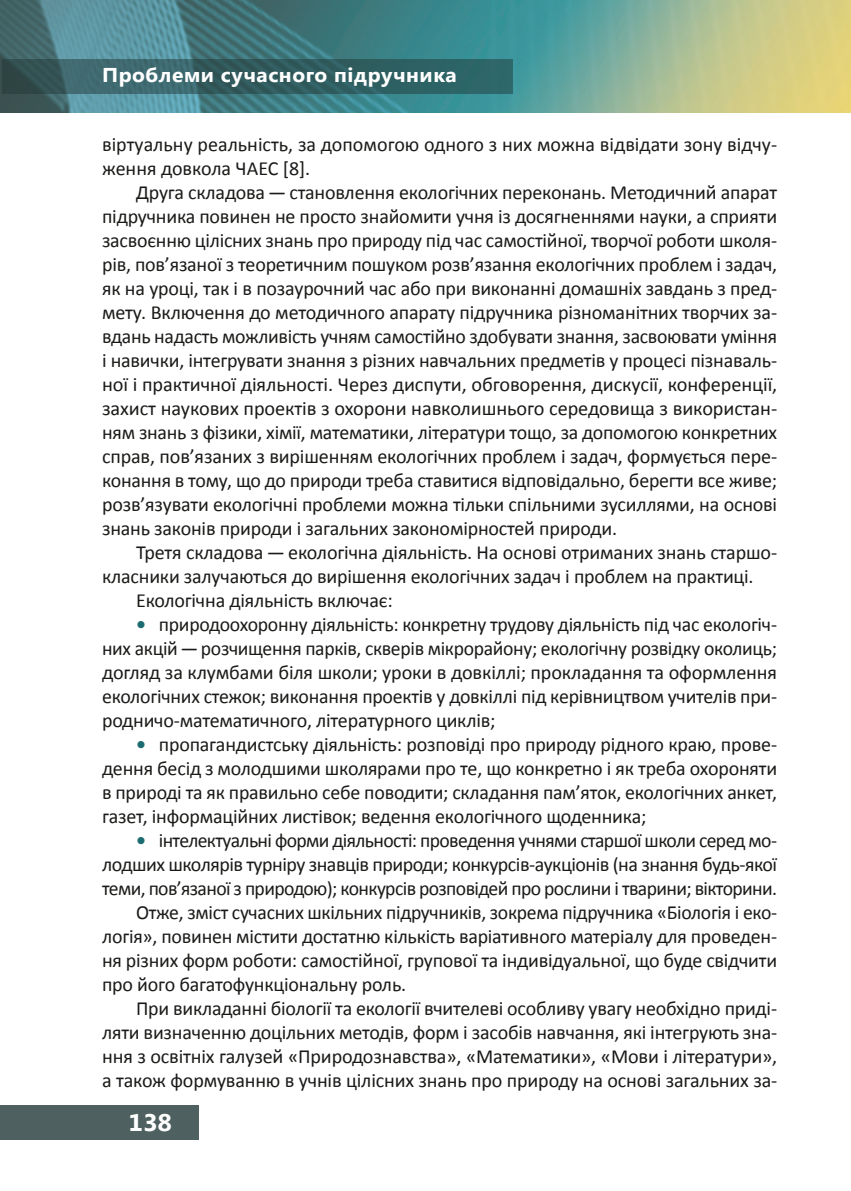
<style>
.page{position:relative;width:851px;height:1191px;background:#fff}
.page>*{position:absolute;margin:0;border:0;box-sizing:border-box;transform-origin:0 0}
.t1{font:700 24px "Segoe UI";color:#fff;scale:1.05 1}
.Main{font:20px/24px "Calibri";letter-spacing:-.01em;color:#1a1a18;text-align:justify}
.t2{font:700 20px "Segoe UI";letter-spacing:.025em;color:#fff;scale:1.05 1}
.s1{font-weight:700;color:#1b6d72}
</style>
<div class="page">
<img style="left:0;top:0;width:850px;height:113px">
<svg style="left:2px;top:60px;width:510px;height:34px;background:#335f62"></svg>
<div style="left:0;top:1106px;width:198px;height:34px;background:#4e605f"></div>
<p class="t2" style="left:102px;top:61px;width:339px">Проблеми сучасного підручника</p>
<p class="Main" style="left:102px;top:132px;width:676px">віртуальну реальність, за допомогою одного з них можна відвідати зону відчу&shy;ження довкола ЧАЕС [8].</p>
<p class="Main" style="left:102px;top:180px;width:676px;text-indent:34px">Друга складова — становлення екологічних переконань. Методичний апарат підручника повинен не просто знайомити учня із досягненнями науки, а сприяти засвоєнню цілісних знань про природу під час самостійної, творчої роботи школя&shy;рів, пов’язаної з теоретичним пошуком розв’язання екологічних проблем і задач, як на уроці, так і в позаурочний час або при виконанні домашніх завдань з пред&shy;мету. Включення до методичного апарату підручника різноманітних творчих за&shy;вдань надасть можливість учням самостійно здобувати знання, засвоювати уміння і навички, інтегрувати знання з різних навчальних предметів у процесі пізнаваль&shy;ної і практичної діяльності. Через диспути, обговорення, дискусії, конференції, захист наукових проектів з охорони навколишнього середовища з використан&shy;ням знань з фізики, хімії, математики, літератури тощо, за допомогою конкретних справ, пов’язаних з вирішенням екологічних проблем і задач, формується пере&shy;конання в тому, що до природи треба ставитися відповідально, берегти все живе; розв’язувати екологічні проблеми можна тільки спільними зусиллями, на основі знань законів природи і загальних закономірностей природи.</p>
<p class="Main" style="left:102px;top:540px;width:676px;text-indent:34px">Третя складова — екологічна діяльність. На основі отриманих знань старшо&shy;класники залучаються до вирішення екологічних задач і проблем на практиці.</p>
<p class="Main" style="left:136px;top:588px;width:258px">Екологічна діяльність включає:</p>
<p class="Main" style="left:102px;top:612px;width:676px;text-indent:34px"><span class="s1">•</span> природоохоронну діяльність: конкретну трудову діяльність під час екологіч&shy;них акцій—розчищення парків, скверів мікрорайону; екологічну розвідку околиць; догляд за клумбами біля школи; уроки в довкіллі; прокладання та оформлення екологічних стежок; виконання проектів у довкіллі під керівництвом учителів при&shy;родничо-математичного, літературного циклів;</p>
<p class="Main" style="left:102px;top:732px;width:676px;text-indent:34px"><span class="s1">•</span> пропагандистську діяльність: розповіді про природу рідного краю, прове&shy;дення бесід з молодшими школярами про те, що конкретно і як треба охороняти в природі та як правильно себе поводити; складання пам’яток, екологічних анкет, газет, інформаційних листівок; ведення екологічного щоденника;</p>
<p class="Main" style="left:102px;top:828px;width:676px;text-indent:34px"><span class="s1">•</span> інтелектуальні форми діяльності: проведення учнями старшої школи серед мо&shy;лодших школярів турніру знавців природи; конкурсів-аукціонів (на знання будь-якої теми, пов’язаної з природою); конкурсів розповідей про рослини і тварини; вікторини.</p>
<p class="Main" style="left:102px;top:900px;width:676px;text-indent:34px">Отже, зміст сучасних шкільних підручників, зокрема підручника «Біологія і еко&shy;логія», повинен містити достатню кількість варіативного матеріалу для проведен&shy;ня різних форм роботи: самостійної, групової та індивідуальної, що буде свідчити про його багатофункціональну роль.</p>
<p class="Main" style="left:102px;top:996px;width:676px;text-indent:34px">При викладанні біології та екології вчителеві особливу увагу необхідно приді&shy;ляти визначенню доцільних методів, форм і засобів навчання, які інтегрують зна&shy;ння з освітніх галузей «Природознавства», «Математики», «Мови і літератури», а також формуванню в учнів цілісних знань про природу на основі загальних за-</p>
<p class="t1" style="left:128px;top:1105px;width:43px">138</p>
</div>
